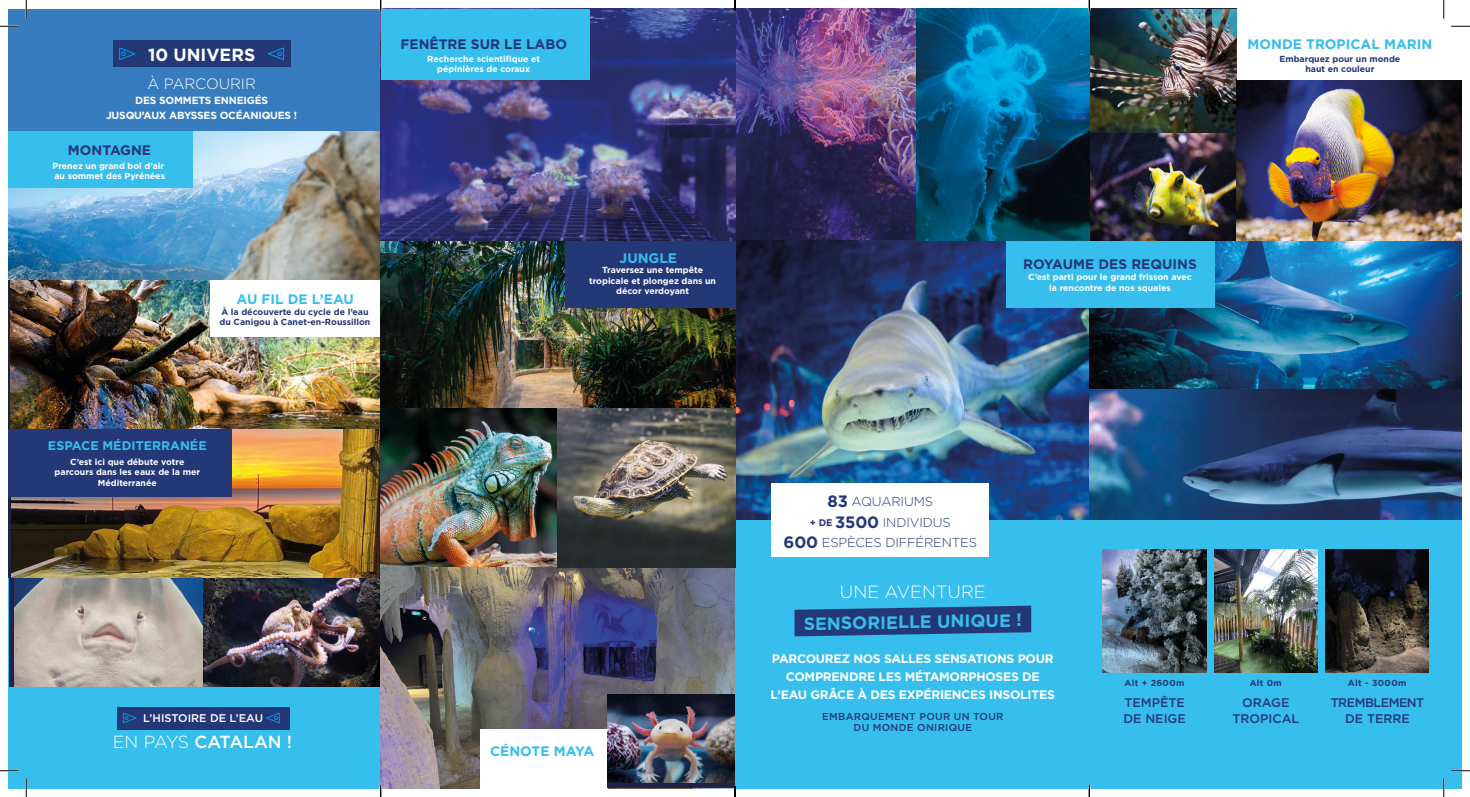
<style>
.page{position:relative;width:1470px;height:797px;background:#fff}
.page>*{position:absolute;margin:0;border:0;box-sizing:border-box;transform-origin:0 0}
.t1{font:700 17.75px "Gotham";color:#36beed}
.t2{font:300 17.75px "Gotham";color:#fff}
.t3{font:500 17.5px "Gotham";color:#fff}
.t4{font:700 17.5px "Gotham";color:#fff}
.t5{font:300 15px "Gotham";color:#fff}
.t6{font:700 13.75px "Gotham";color:#36beed}
.t7{font:700 13.75px "Gotham";color:#243877}
.t8{font:300 12.88px "Gotham";letter-spacing:-.01em;color:#243877}
.t9{font:500 12.5px/16.2px "Gotham";color:#243877;text-align:center}
.t10{font:700 12.5px "Gotham";color:#36beed}
.t11{font:500 12.5px/16.2px "Gotham";letter-spacing:-.04em;color:#243877;text-align:center}
.t12{font:700 12.25px/17.8px "Gotham";letter-spacing:-.02em;color:#fff;text-align:center}
.t13{font:500 11.12px "Gotham";color:#fff}
.t14{font:700 10.38px "Gotham";letter-spacing:-.02em;color:#fff}
.t15{font:500 10px/11.2px "Gotham";letter-spacing:.03em;color:#243877;text-align:center}
.t16{font:700 8.75px/10.5px "Gotham";color:#fff;text-align:center}
.t17{font:700 8.75px "Gotham";color:#243877}
.t18{font:700 8.75px "Gotham";letter-spacing:.04em;color:#243877}
.s1{font-weight:300}
.s2{font-weight:700;font-size:16.5px}
.s3{font-weight:700;font-size:9.62px}
</style>
<div class="page">
<img style="left:735px;top:9px;width:354px;height:231px">
<div style="left:9px;top:9px;width:372px;height:125px;background:#367cbf"></div>
<div style="left:9px;top:567px;width:372px;height:221px;background:#36beed"></div>
<img style="left:9px;top:131px;width:372px;height:149px">
<div style="left:9px;top:131px;width:184px;height:57px;background:#36beed"></div>
<img style="left:11px;top:280px;width:370px;height:149px">
<div style="left:210px;top:280px;width:171px;height:57px;background:#fff"></div>
<img style="left:9px;top:429px;width:372px;height:149px">
<div style="left:9px;top:429px;width:223px;height:67px;background:#243877"></div>
<div style="left:9px;top:578px;width:194px;height:108px;background:#1f2446"></div>
<img style="left:14px;top:578px;width:189px;height:108px">
<img style="left:203px;top:578px;width:178px;height:108px">
<div style="left:117px;top:707px;width:172px;height:22px;background:#243877"></div>
<svg style="left:266px;top:712px;width:14px;height:11px"></svg>
<svg style="left:123px;top:712px;width:14px;height:11px"></svg>
<img style="left:735px;top:240px;width:354px;height:280px">
<img style="left:1089px;top:240px;width:372px;height:149px">
<img style="left:1089px;top:389px;width:372px;height:131px">
<div style="left:1005px;top:240px;width:209px;height:68px;background:#36beed"></div>
<img style="left:381px;top:9px;width:354px;height:779px">
<div style="left:565px;top:240px;width:170px;height:68px;background:#243877"></div>
<img style="left:381px;top:409px;width:177px;height:158px">
<img style="left:1089px;top:9px;width:148px;height:124px">
<img style="left:1089px;top:133px;width:148px;height:107px">
<img style="left:1237px;top:80px;width:224px;height:160px">
<div style="left:480px;top:729px;width:127px;height:59px;background:#fff"></div>
<svg style="left:607px;top:782px;width:128px;height:6px"></svg>
<img style="left:607px;top:694px;width:128px;height:88px">
<div style="left:113px;top:41px;width:177px;height:26px;background:#243877"></div>
<svg style="left:268px;top:47px;width:16px;height:13px"></svg>
<svg style="left:119px;top:47px;width:16px;height:13px"></svg>
<div style="left:735px;top:520px;width:726px;height:268px;background:#36beed"></div>
<svg style="left:794px;top:605px;width:237px;height:31px;background:#264b87"></svg>
<img style="left:1326px;top:549px;width:103px;height:123px">
<img style="left:1214px;top:549px;width:103px;height:123px">
<img style="left:1103px;top:549px;width:103px;height:123px">
<img style="left:558px;top:409px;width:177px;height:158px">
<div style="left:772px;top:483px;width:217px;height:73px;background:#fff"></div>
<div style="left:381px;top:10px;width:208px;height:70px;background:#36beed"></div>
<svg style="left:0;top:25px;width:19px;height:2px"></svg>
<svg style="left:1451px;top:25px;width:19px;height:2px"></svg>
<svg style="left:0;top:770px;width:19px;height:1px"></svg>
<svg style="left:1451px;top:770px;width:19px;height:1px"></svg>
<svg style="left:25px;top:0;width:2px;height:19px"></svg>
<svg style="left:25px;top:778px;width:2px;height:19px"></svg>
<svg style="left:1443px;top:0;width:1px;height:19px"></svg>
<svg style="left:1443px;top:778px;width:1px;height:19px"></svg>
<svg style="left:380px;top:785px;width:1px;height:12px"></svg>
<svg style="left:734px;top:0;width:2px;height:11px"></svg>
<svg style="left:734px;top:785px;width:2px;height:12px"></svg>
<svg style="left:1088px;top:0;width:2px;height:11px"></svg>
<svg style="left:1088px;top:785px;width:2px;height:12px"></svg>
<p class="t4" style="left:148px;top:43px;width:109px">10 UNIVERS</p>
<p class="t5" style="left:147px;top:74px;width:110px">À PARCOURIR</p>
<p class="t14" style="left:135px;top:93px;width:134px">DES SOMMETS ENNEIGÉS</p>
<p class="t14" style="left:106px;top:108px;width:193px">JUSQU’AUX ABYSSES OCÉANIQUES !</p>
<p class="t7" style="left:68px;top:141px;width:85px">MONTAGNE</p>
<p class="t16" style="left:53px;top:160px;width:113px">Prenez un grand bol d’air</p>
<p class="t16" style="left:54px;top:171px;width:112px">au sommet des Pyrénées</p>
<p class="t6" style="left:237px;top:290px;width:119px">AU FIL DE L’EAU</p>
<p class="t17" style="left:221px;top:306px;width:149px">À la découverte du cycle de l’eau</p>
<p class="t17" style="left:220px;top:316px;width:152px">du Canigou à Canet-en-Roussillon</p>
<p class="t7" style="left:400px;top:35px;width:168px">FENÊTRE SUR LE LABO</p>
<p class="t16" style="left:427px;top:53px;width:114px">Recherche scientifique et pépinières de coraux</p>
<p class="t6" style="left:620px;top:248px;width:59px">JUNGLE</p>
<p class="t16" style="left:602px;top:265px;width:102px">Traversez une tempête</p>
<p class="t16" style="left:589px;top:275px;width:128px">tropicale et plongez dans un décor verdoyant</p>
<p class="t10" style="left:48px;top:437px;width:160px">ESPACE MÉDITERRANÉE</p>
<p class="t16" style="left:70px;top:456px;width:116px">C’est ici que débute votre</p>
<p class="t16" style="left:55px;top:467px;width:147px">parcours dans les eaux de la mer<br>Méditerranée</p>
<p class="t13" style="left:143px;top:711px;width:122px">L’HISTOIRE DE L’EAU</p>
<p class="t3" style="left:113px;top:730px;width:181px"><span class="s1">EN PAYS</span> CATALAN !</p>
<p class="t6" style="left:490px;top:742px;width:106px">CÉNOTE MAYA</p>
<p class="t6" style="left:1247px;top:35px;width:186px">MONDE TROPICAL MARIN</p>
<p class="t17" style="left:1279px;top:53px;width:122px">Embarquez pour un monde</p>
<p class="t17" style="left:1305px;top:63px;width:71px">haut en couleur</p>
<p class="t7" style="left:1023px;top:255px;width:175px">ROYAUME DES REQUINS</p>
<p class="t16" style="left:1028px;top:272px;width:165px">C’est parti pour le grand frisson avec</p>
<p class="t16" style="left:1049px;top:282px;width:123px">la rencontre de nos squales</p>
<p class="t8" style="left:827px;top:493px;width:107px"><span class="s2">83</span> AQUARIUMS</p>
<p class="t8" style="left:810px;top:514px;width:142px"><span class="s3">+ DE</span> <span class="s2">3500</span> INDIVIDUS</p>
<p class="t8" style="left:784px;top:534px;width:195px"><span class="s2">600</span> ESPÈCES DIFFÉRENTES</p>
<p class="t2" style="left:840px;top:580px;width:147px">UNE AVENTURE</p>
<p class="t1" style="left:803px;top:612px;width:220px;rotate:-1deg">SENSORIELLE UNIQUE !</p>
<p class="t12" style="left:771px;top:649px;width:286px">PARCOUREZ NOS SALLES SENSATIONS POUR<br>COMPRENDRE LES MÉTAMORPHOSES DE<br>L’EAU GRÂCE À DES EXPÉRIENCES INSOLITES</p>
<p class="t15" style="left:822px;top:710px;width:183px">EMBARQUEMENT POUR UN TOUR<br>DU MONDE ONIRIQUE</p>
<p class="t18" style="left:1124px;top:676px;width:61px">Alt + 2600m</p>
<p class="t9" style="left:1124px;top:694px;width:62px">TEMPÊTE</p>
<p class="t9" style="left:1123px;top:710px;width:64px">DE NEIGE</p>
<p class="t17" style="left:1250px;top:676px;width:34px">Alt 0m</p>
<p class="t9" style="left:1232px;top:694px;width:68px">ORAGE<br>TROPICAL</p>
<p class="t18" style="left:1348px;top:676px;width:60px">Alt - 3000m</p>
<p class="t11" style="left:1331px;top:694px;width:95px">TREMBLEMENT<br>DE TERRE</p>
</div>
